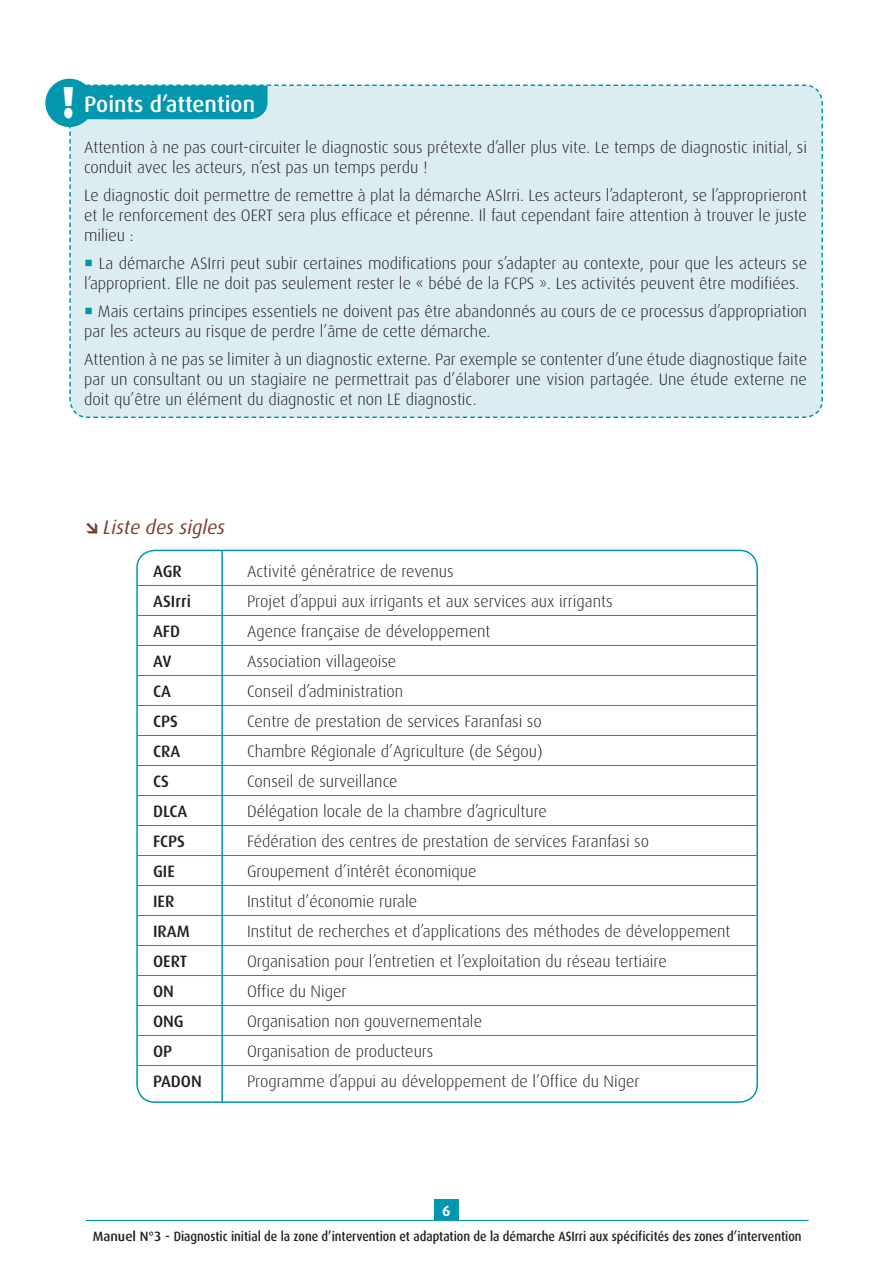
<style>
.page{position:relative;width:893px;height:1263px;background:#fff}
.page>*{position:absolute;margin:0;border:0;box-sizing:border-box;transform-origin:0 0}
.t1{font:500 22.5px "Dax";color:#fff}
.t2{font:italic 19.5px "Dax";color:#7d3e37}
.t3{font:300 16.5px/19.8px "Dax";color:#231f20}
.t4{font:500 16.5px "Dax";color:#231f20}
.t5{font:700 15px "Dax";color:#fff}
.t6{font:500 13.5px "Dax";color:#231f20}
.s1{font-weight:900;font-size:44.85px}
.s2{color:#0097af}
</style>
<div class="page">
<div style="left:69px;top:84px;width:754px;height:334px;background:#dcedf2"></div>
<div style="left:69px;top:84px;width:730px;height:311px;background:#dcedf2"></div>
<div style="left:434px;top:1199px;width:25px;height:22px;background:#0097af"></div>
<hr style="left:86px;top:1220px;width:723px;height:1px;background:#0097af">
<div style="left:45px;top:79px;width:49px;height:48px;background:#0097af;border-radius:50%"></div>
<hr style="left:221px;top:550px;width:2px;height:553px;background:#0097af">
<hr style="left:137px;top:585px;width:619px;height:1px;background:#0097af">
<hr style="left:137px;top:615px;width:619px;height:1px;background:#0097af">
<hr style="left:137px;top:645px;width:619px;height:1px;background:#0097af">
<hr style="left:137px;top:675px;width:619px;height:1px;background:#0097af">
<hr style="left:137px;top:705px;width:619px;height:1px;background:#0097af">
<hr style="left:137px;top:735px;width:619px;height:1px;background:#0097af">
<hr style="left:137px;top:765px;width:619px;height:1px;background:#0097af">
<hr style="left:137px;top:795px;width:619px;height:1px;background:#0097af">
<hr style="left:137px;top:825px;width:619px;height:1px;background:#0097af">
<hr style="left:137px;top:855px;width:619px;height:1px;background:#0097af">
<hr style="left:137px;top:885px;width:619px;height:1px;background:#0097af">
<hr style="left:137px;top:915px;width:619px;height:1px;background:#0097af">
<hr style="left:137px;top:945px;width:619px;height:1px;background:#0097af">
<hr style="left:137px;top:975px;width:619px;height:1px;background:#0097af">
<hr style="left:137px;top:1005px;width:619px;height:1px;background:#0097af">
<hr style="left:137px;top:1035px;width:619px;height:1px;background:#0097af">
<hr style="left:137px;top:1065px;width:619px;height:1px;background:#0097af">
<h1 class="t1" style="left:62px;top:91px;width:195px"><span class="s1">!</span> Points d’attention</h1>
<p class="t3" style="left:84px;top:137px;width:724px">Attention à ne pas court-circuiter le diagnostic sous prétexte d’aller plus vite. Le temps de diagnostic initial, si conduit avec les acteurs, n’est pas un temps perdu !</p>
<p class="t3" style="left:84px;top:185px;width:724px;text-align:justify">Le diagnostic doit permettre de remettre à plat la démarche ASIrri. Les acteurs l’adapteront, se l’approprieront et le renforcement des OERT sera plus efficace et pérenne. Il faut cependant faire attention à trouver le juste milieu :</p>
<p class="t3" style="left:84px;top:253px;width:724px"><span class="s2">○</span> La démarche ASIrri peut subir certaines modifications pour s’adapter au contexte, pour que les acteurs se l’approprient. Elle ne doit pas seulement rester le « bébé de la FCPS ». Les activités peuvent être modifiées.</p>
<p class="t3" style="left:84px;top:301px;width:724px"><span class="s2">○</span> Mais certains principes essentiels ne doivent pas être abandonnés au cours de ce processus d’appropriation par les acteurs au risque de perdre l’âme de cette démarche.</p>
<p class="t3" style="left:84px;top:350px;width:724px;text-align:justify">Attention à ne pas se limiter à un diagnostic externe. Par exemple se contenter d’une étude diagnostique faite par un consultant ou un stagiaire ne permettrait pas d’élaborer une vision partagée. Une étude externe ne doit qu’être un élément du diagnostic et non LE diagnostic.</p>
<p class="t2" style="left:85px;top:517px;width:142px">→ Liste des sigles</p>
<p class="t4" style="left:153px;top:562px;width:30px">AGR</p>
<p class="t3" style="left:247px;top:561px;width:208px">Activité génératrice de revenus</p>
<p class="t4" style="left:153px;top:592px;width:39px">ASIrri</p>
<p class="t3" style="left:247px;top:591px;width:367px">Projet d’appui aux irrigants et aux services aux irrigants</p>
<p class="t4" style="left:153px;top:622px;width:29px">AFD</p>
<p class="t3" style="left:247px;top:621px;width:245px">Agence française de développement</p>
<p class="t4" style="left:153px;top:652px;width:20px">AV</p>
<p class="t3" style="left:247px;top:651px;width:151px">Association villageoise</p>
<p class="t4" style="left:153px;top:682px;width:19px">CA</p>
<p class="t3" style="left:247px;top:681px;width:158px">Conseil d’administration</p>
<p class="t4" style="left:153px;top:712px;width:26px">CPS</p>
<p class="t3" style="left:247px;top:711px;width:296px">Centre de prestation de services Faranfasi so</p>
<p class="t4" style="left:153px;top:742px;width:29px">CRA</p>
<p class="t3" style="left:247px;top:741px;width:297px">Chambre Régionale d’Agriculture (de Ségou)</p>
<p class="t4" style="left:153px;top:772px;width:17px">CS</p>
<p class="t3" style="left:247px;top:771px;width:152px">Conseil de surveillance</p>
<p class="t4" style="left:153px;top:802px;width:36px">DLCA</p>
<p class="t3" style="left:247px;top:801px;width:301px">Délégation locale de la chambre d’agriculture</p>
<p class="t4" style="left:153px;top:832px;width:34px">FCPS</p>
<p class="t3" style="left:247px;top:831px;width:404px">Fédération des centres de prestation de services Faranfasi so</p>
<p class="t4" style="left:153px;top:862px;width:23px">GIE</p>
<p class="t3" style="left:247px;top:861px;width:231px">Groupement d’intérêt économique</p>
<p class="t4" style="left:153px;top:892px;width:23px">IER</p>
<p class="t3" style="left:247px;top:891px;width:172px">Institut d’économie rurale</p>
<p class="t4" style="left:153px;top:922px;width:38px">IRAM</p>
<p class="t3" style="left:247px;top:921px;width:485px">Institut de recherches et d’applications des méthodes de développement</p>
<p class="t4" style="left:153px;top:952px;width:36px">OERT</p>
<p class="t3" style="left:247px;top:951px;width:421px">Organisation pour l’entretien et l’exploitation du réseau tertiaire</p>
<p class="t4" style="left:153px;top:982px;width:22px">ON</p>
<p class="t3" style="left:247px;top:981px;width:101px">Office du Niger</p>
<p class="t4" style="left:153px;top:1012px;width:32px">ONG</p>
<p class="t3" style="left:247px;top:1011px;width:236px">Organisation non gouvernementale</p>
<p class="t4" style="left:153px;top:1042px;width:21px">OP</p>
<p class="t3" style="left:247px;top:1041px;width:188px">Organisation de producteurs</p>
<p class="t4" style="left:153px;top:1072px;width:50px">PADON</p>
<p class="t3" style="left:247px;top:1071px;width:394px">Programme d’appui au développement de l’Office du Niger</p>
<p class="t5" style="left:442px;top:1202px;width:10px">6</p>
<p class="t6" style="left:93px;top:1229px;width:710px">Manuel N°3 - Diagnostic initial de la zone d’intervention et adaptation de la démarche ASIrri aux spécificités des zones d’intervention</p>
</div>
